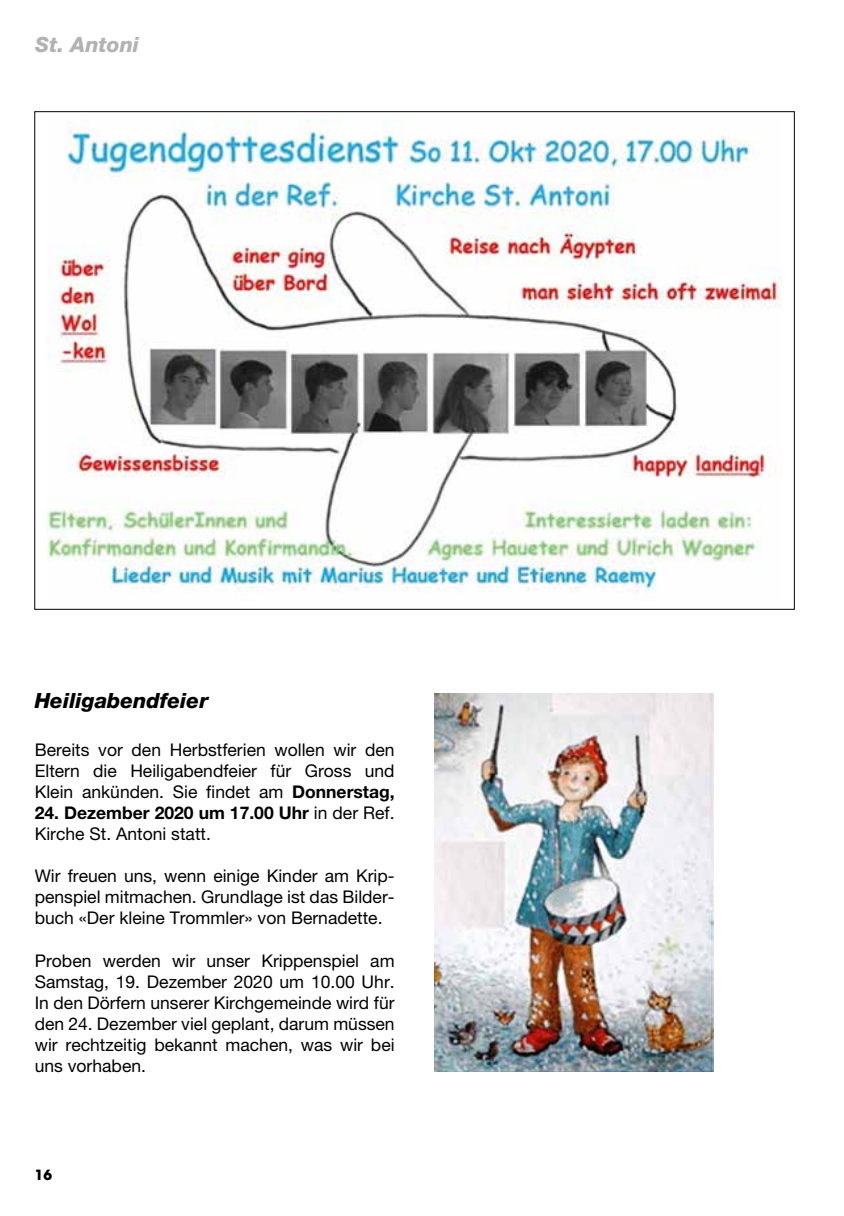
<style>
.page{position:relative;width:844px;height:1216px;background:#fff}
.page>*{position:absolute;margin:0;border:0;box-sizing:border-box;transform-origin:0 0}
.t1{font:italic 800 21px "Helvetica Neue LT Std";color:#000}
.t2{font:italic 800 21px "Helvetica Neue LT Std";color:#b3b2b2}
.t3{font:17.5px/21px "Helvetica Neue LT Std";color:#000;text-align:justify}
.t4{font:700 14px "ITC Avant Garde Std";color:#000}
.s1{font-weight:700}
</style>
<div class="page">
<img style="left:434px;top:693px;width:279px;height:378px">
<img style="left:47px;top:120px;width:734px;height:472px">
<p class="t2" style="left:35px;top:32px;width:105px">St. Antoni</p>
<p class="t1" style="left:35px;top:688px;width:175px">Heiligabendfeier</p>
<p class="t3" style="left:35px;top:739px;width:361px">Bereits vor den Herbstferien wollen wir den Eltern die Heiligabendfeier für Gross und Klein ankünden. Sie findet am <span class="s1">Donnerstag,</span></p>
<p class="t3" style="left:35px;top:802px;width:361px"><span class="s1">24. Dezember 2020 um 17.00 Uhr</span> in der Ref.<br>Kirche St. Antoni statt.</p>
<p class="t3" style="left:35px;top:865px;width:361px">Wir freuen uns, wenn einige Kinder am Krip&shy;penspiel mitmachen. Grundlage ist das Bilder&shy;buch «Der kleine Trommler» von Bernadette.</p>
<p class="t3" style="left:35px;top:949px;width:361px">Proben werden wir unser Krippenspiel am Samstag, 19. Dezember 2020 um 10.00 Uhr.<br>In den Dörfern unserer Kirchgemeinde wird für den 24. Dezember viel geplant, darum müssen wir rechtzeitig bekannt machen, was wir bei uns vorhaben.</p>
<p class="t4" style="left:35px;top:1166px;width:19px">16</p>
</div>
